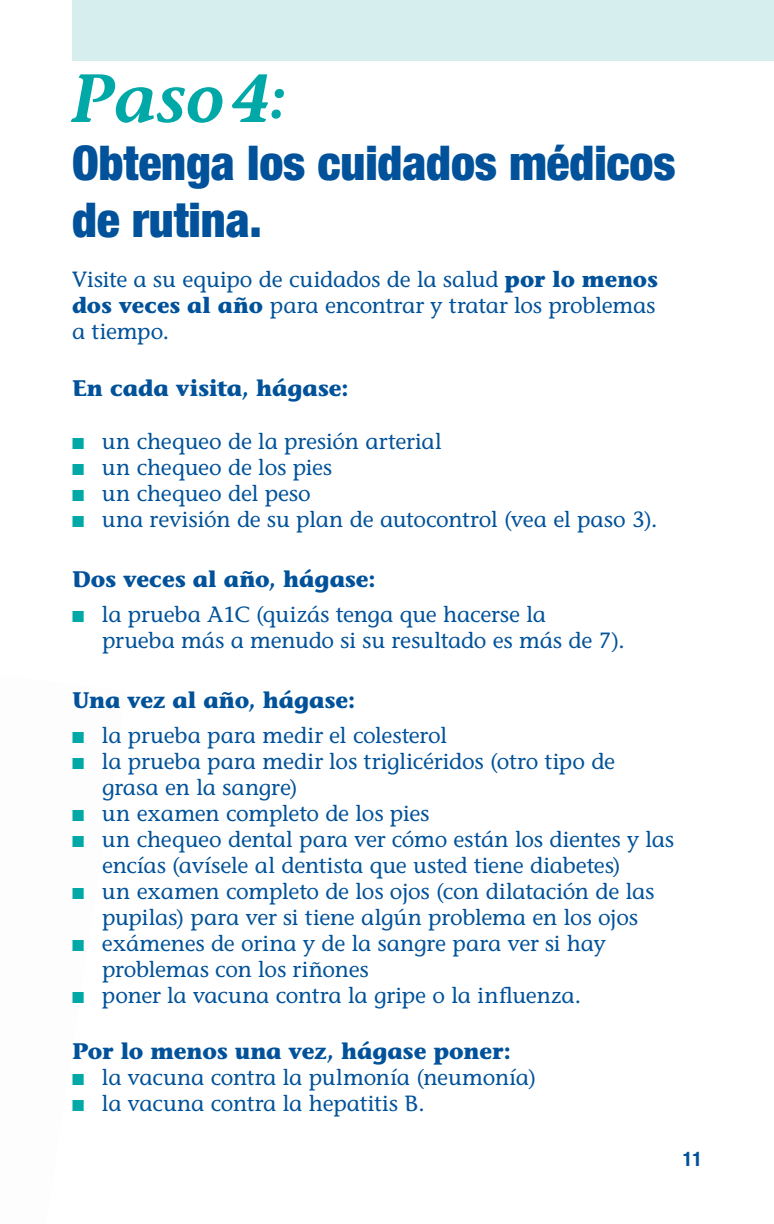
<style>
.page{position:relative;width:774px;height:1224px;background:#fff}
.page>*{position:absolute;margin:0;border:0;box-sizing:border-box;transform-origin:0 0}
.t1{font:italic 600 68px "Stone Informal Std";color:#00a9a7}
.t2{font:900 condensed 48px/57.6px "Helvetica Neue LT Std";letter-spacing:-.005em;color:#01529a}
.Text{font:700 22.4px "Stone Informal Std";letter-spacing:-.005em;color:#01529a}
.Text-2{font:500 22px/26px "Stone Informal Std";letter-spacing:-.01em;color:#01529a}
.Text-3{font:700 condensed 20px "Helvetica Neue LT Std";color:#01529a}
.s1{font-size:60px}
.s2{font-weight:700}
.s3{color:#00a9a7}
</style>
<div class="page">
<div style="left:72px;top:0;width:702px;height:60px;background:#d6eeee"></div>
<p class="t1" style="left:72px;top:58px;width:223px">Paso 4<span class="s1">:</span></p>
<p class="t2" style="left:72px;top:133px;width:605px">Obtenga los cuidados médicos de rutina.</p>
<p class="Text-2" style="left:72px;top:267px;width:587px;text-align:justify">Visite a su equipo de cuidados de la salud <span class="s2">por lo menos dos veces al año</span> para encontrar y tratar los problemas a tiempo.</p>
<p class="Text" style="left:72px;top:374px;width:278px">En cada visita, hágase:</p>
<p class="Text-2" style="left:72px;top:429px;width:371px"><span class="s3">■</span> un chequeo de la presión arterial</p>
<p class="Text-2" style="left:72px;top:455px;width:262px"><span class="s3">■</span> un chequeo de los pies</p>
<p class="Text-2" style="left:72px;top:481px;width:240px"><span class="s3">■</span> un chequeo del peso</p>
<p class="Text-2" style="left:72px;top:507px;width:587px"><span class="s3">■</span> una revisión de su plan de autocontrol (vea el paso 3).</p>
<p class="Text" style="left:72px;top:565px;width:305px">Dos veces al año, hágase:</p>
<p class="Text-2" style="left:102px;top:602px;width:524px;text-indent:-30px"><span class="s3">■</span> la prueba A1C (quizás tenga que hacerse la<br>prueba más a menudo si su resultado es más de 7).</p>
<p class="Text" style="left:72px;top:686px;width:285px">Una vez al año, hágase:</p>
<p class="Text-2" style="left:72px;top:723px;width:377px"><span class="s3">■</span> la prueba para medir el colesterol</p>
<p class="Text-2" style="left:102px;top:749px;width:515px;text-indent:-30px"><span class="s3">■</span> la prueba para medir los triglicéridos (otro tipo de grasa en la sangre)</p>
<p class="Text-2" style="left:72px;top:801px;width:359px"><span class="s3">■</span> un examen completo de los pies</p>
<p class="Text-2" style="left:102px;top:827px;width:574px;text-indent:-30px"><span class="s3">■</span> un chequeo dental para ver cómo están los dientes y las encías (avísele al dentista que usted tiene diabetes)</p>
<p class="Text-2" style="left:102px;top:879px;width:554px;text-indent:-30px"><span class="s3">■</span> un examen completo de los ojos (con dilatación de las pupilas) para ver si tiene algún problema en los ojos</p>
<p class="Text-2" style="left:102px;top:931px;width:505px;text-indent:-30px"><span class="s3">■</span> exámenes de orina y de la sangre para ver si hay problemas con los riñones</p>
<p class="Text-2" style="left:72px;top:983px;width:511px"><span class="s3">■</span> poner la vacuna contra la gripe o la influenza.</p>
<p class="Text" style="left:72px;top:1037px;width:440px">Por lo menos una vez, hágase poner:</p>
<p class="Text-2" style="left:72px;top:1065px;width:466px"><span class="s3">■</span> la vacuna contra la pulmonía (neumonía)</p>
<p class="Text-2" style="left:72px;top:1091px;width:354px"><span class="s3">■</span> la vacuna contra la hepatitis B.</p>
<p class="Text-3" style="left:683px;top:1147px;width:21px">11</p>
</div>
